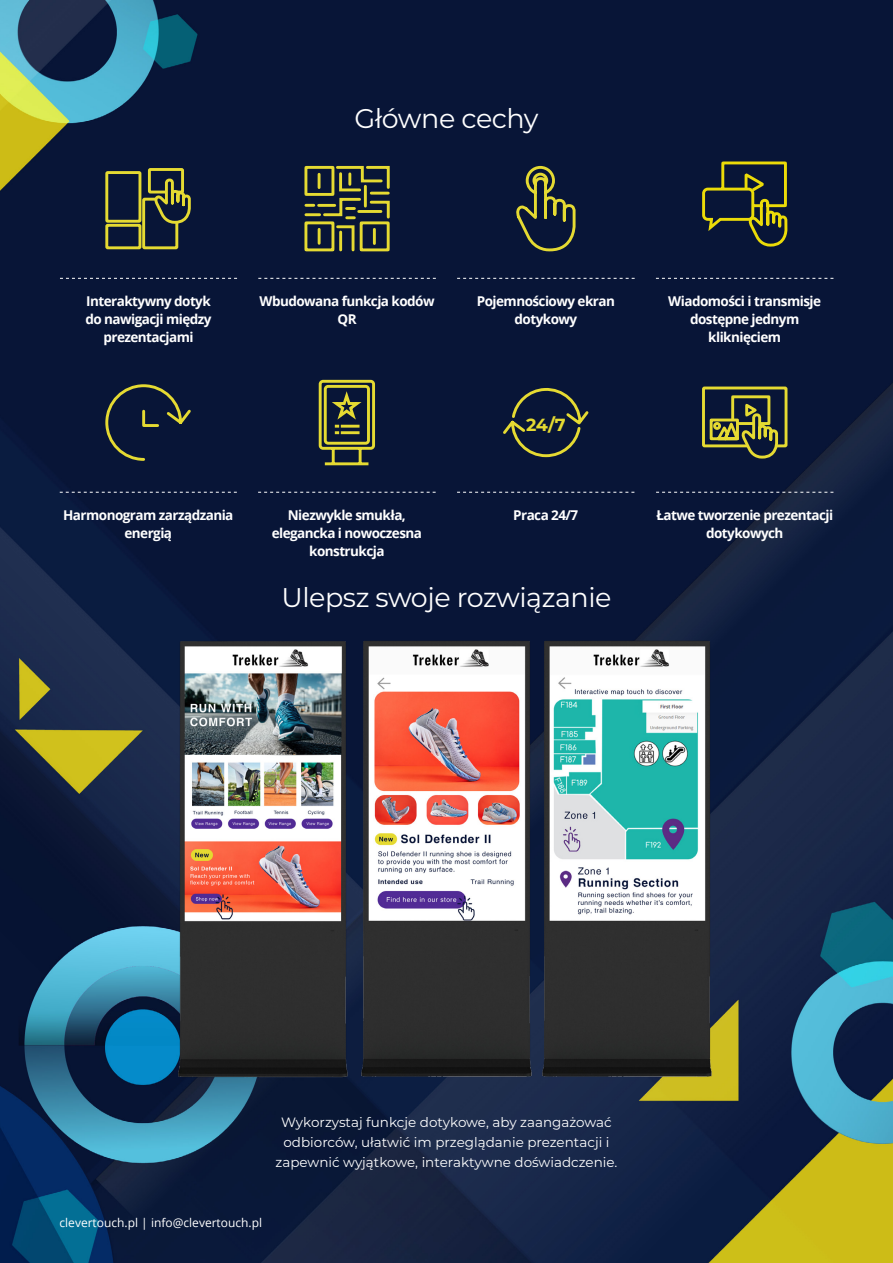
<style>
.page{position:relative;width:893px;height:1263px;background:#fff}
.page>*{position:absolute;margin:0;border:0;box-sizing:border-box;transform-origin:0 0}
.t1{font:27px "Montserrat";letter-spacing:-.015em;color:#fff}
.t2{font:700 17.55px "Montserrat";color:#e5da31}
.t3{font:700 13.5px/18px "Open Sans";letter-spacing:-.04em;color:#fff;text-align:center}
.t4{font:13.5px/20.2px "Montserrat";color:#fff;text-align:center}
.t5{font:12px "Open Sans";color:#fff}
</style>
<div class="page">
<img style="left:0;top:0;width:893px;height:1263px">
<svg style="left:60px;top:278px;width:177px;height:1px"></svg>
<svg style="left:258px;top:278px;width:178px;height:1px"></svg>
<svg style="left:457px;top:278px;width:178px;height:1px"></svg>
<svg style="left:656px;top:278px;width:177px;height:1px"></svg>
<svg style="left:258px;top:492px;width:178px;height:1px"></svg>
<svg style="left:457px;top:492px;width:177px;height:1px"></svg>
<svg style="left:60px;top:492px;width:177px;height:1px"></svg>
<svg style="left:104px;top:383px;width:89px;height:79px;background:#1d2836"></svg>
<svg style="left:303px;top:164px;width:88px;height:89px;background:#494f35"></svg>
<svg style="left:104px;top:167px;width:88px;height:84px;background:#404735"></svg>
<svg style="left:500px;top:385px;width:91px;height:74px;background:#202a36"></svg>
<svg style="left:515px;top:164px;width:62px;height:89px;background:#343c35"></svg>
<svg style="left:317px;top:378px;width:59px;height:89px;background:#545935"></svg>
<svg style="left:701px;top:148px;width:88px;height:111px;background:#2a322f"></svg>
<svg style="left:701px;top:385px;width:88px;height:75px;background:#4c5135"></svg>
<svg style="left:656px;top:492px;width:177px;height:1px"></svg>
<img style="left:170px;top:625px;width:181px;height:467px">
<img style="left:542px;top:625px;width:181px;height:467px">
<img style="left:351px;top:625px;width:191px;height:467px">
<h1 class="t1" style="left:354px;top:100px;width:186px">Główne cechy</h1>
<p class="t3" style="left:85px;top:292px;width:128px">Interaktywny dotyk do nawigacji między prezentacjami</p>
<p class="t3" style="left:260px;top:292px;width:176px">Wbudowana funkcja kodów<br>QR</p>
<p class="t3" style="left:477px;top:292px;width:140px">Pojemnościowy ekran dotykowy</p>
<p class="t3" style="left:668px;top:292px;width:154px">Wiadomości i transmisje dostępne jednym kliknięciem</p>
<p class="t2" style="left:526px;top:412px;width:41px">24/7</p>
<p class="t3" style="left:63px;top:506px;width:172px">Harmonogram zarządzania</p>
<p class="t3" style="left:513px;top:506px;width:67px">Praca 24/7</p>
<p class="t3" style="left:124px;top:524px;width:49px">energią</p>
<p class="t3" style="left:272px;top:506px;width:152px">Niezwykle smukła, elegancka i nowoczesna konstrukcja</p>
<h1 class="t1" style="left:281px;top:579px;width:331px">Ulepsz swoje rozwiązanie</h1>
<p class="t3" style="left:656px;top:506px;width:178px">Łatwe tworzenie prezentacji dotykowych</p>
<p class="t4" style="left:275px;top:1111px;width:343px">Wykorzystaj funkcje dotykowe, aby zaangażować odbiorców, ułatwić im przeglądanie prezentacji i zapewnić wyjątkowe, interaktywne doświadczenie.</p>
<p class="t5" style="left:60px;top:1214px;width:204px">clevertouch.pl | info@clevertouch.pl</p>
</div>
